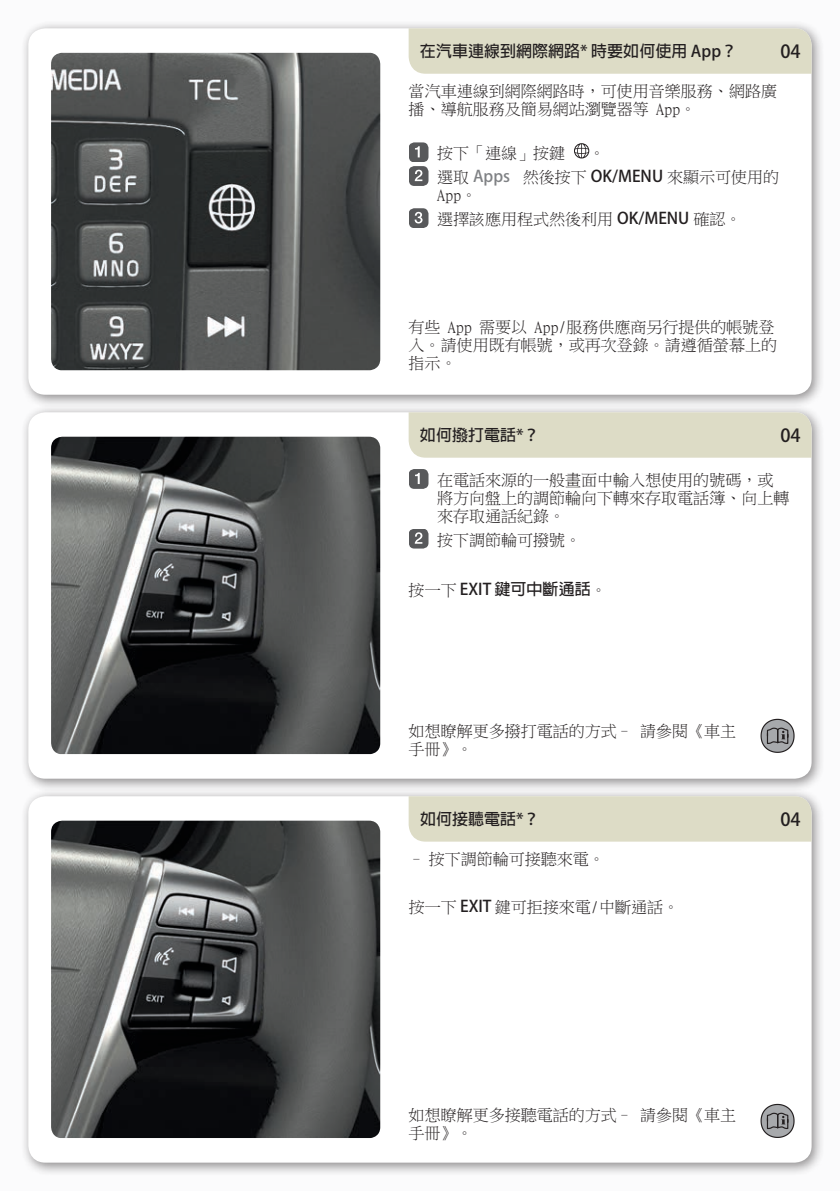
<style>
.page{position:relative;width:840px;height:1191px;background:#fff}
.page>*{position:absolute;margin:0;border:0;box-sizing:border-box;transform-origin:0 0}
.t1{font:700 18px "Adobe Fan Heiti Std";color:#231f20}
.t2{font:16px/18px "Ming Li U";color:#231f20}
.t3{font:700 16px "Adobe Fan Heiti Std";color:#231f20}
.s1{font-family:"Adobe Fan Heiti Std";font-weight:700;color:#808285}
.s2{font-family:"Adobe Fan Heiti Std";font-weight:700}
.s3{font-family:"Ming Li U";font-weight:400}
</style>
<div class="page">
<div style="left:0;top:0;width:839px;height:1191px;background:#fbfbfc"></div>
<div style="left:20px;top:20px;width:804px;height:389px;background:#231f20;opacity:.5"></div>
<div style="left:28px;top:28px;width:783px;height:367px;background:#fff;border-radius:17px"></div>
<div style="left:20px;top:404px;width:804px;height:389px;background:#231f20;opacity:.5"></div>
<div style="left:28px;top:412px;width:783px;height:366px;background:#fff;border-radius:17px"></div>
<div style="left:20px;top:788px;width:804px;height:388px;background:#231f20;opacity:.5"></div>
<div style="left:28px;top:796px;width:783px;height:366px;background:#fff;border-radius:17px"></div>
<div style="left:408px;top:412px;width:403px;height:46px;background:#dddcc6"></div>
<img style="left:51px;top:437px;width:329px;height:317px">
<div style="left:408px;top:28px;width:403px;height:46px;background:#dddcc6"></div>
<img style="left:51px;top:53px;width:329px;height:317px">
<div style="left:408px;top:796px;width:403px;height:45px;background:#dddcc6"></div>
<img style="left:51px;top:820px;width:329px;height:318px">
<svg style="left:409px;top:469px;width:19px;height:20px"></svg>
<svg style="left:409px;top:529px;width:19px;height:19px"></svg>
<svg style="left:574px;top:143px;width:15px;height:15px"></svg>
<svg style="left:409px;top:142px;width:19px;height:44px"></svg>
<svg style="left:409px;top:208px;width:19px;height:20px"></svg>
<svg style="left:760px;top:719px;width:34px;height:34px"></svg>
<svg style="left:760px;top:1103px;width:34px;height:35px"></svg>
<p class="t3" style="left:420px;top:42px;width:318px">在汽車連線到網際網路* 時要如何使用 App？</p>
<p class="t1" style="left:780px;top:41px;width:22px">04</p>
<p class="t2" style="left:408px;top:82px;width:369px">當汽車連線到網際網路時，可使用音樂服務、網路廣播、導航服務及簡易網站瀏覽器等 App。</p>
<p class="t2" style="left:437px;top:145px;width:129px">按下「連線」按鍵</p>
<p class="t2" style="left:437px;top:142px;width:343px;line-height:23.6px;text-indent:152px">。<br>選取 <span class="s1">Apps</span> 然後按下 <span class="s2">OK/MENU</span> 來顯示可使用的</p>
<p class="t2" style="left:437px;top:183px;width:306px;line-height:23.6px">App。<br>選擇該應用程式然後利用 <span class="s2">OK/MENU</span> 確認。</p>
<p class="t2" style="left:408px;top:318px;width:369px">有些 App 需要以 App/服務供應商另行提供的帳號登入。請使用既有帳號，或再次登錄。請遵循螢幕上的指示。</p>
<p class="t3" style="left:420px;top:426px;width:121px">如何撥打電話*？</p>
<p class="t1" style="left:780px;top:425px;width:22px">04</p>
<p class="t2" style="left:437px;top:471px;width:353px">在電話來源的一般畫面中輸入想使用的號碼，或將方向盤上的調節輪向下轉來存取電話簿、向上轉來存取通話紀錄。</p>
<p class="t2" style="left:437px;top:531px;width:145px">按下調節輪可撥號。</p>
<p class="t3" style="left:408px;top:579px;width:199px"><span class="s3">按一下</span> EXIT 鍵可中斷通話<span class="s3">。</span></p>
<p class="t2" style="left:408px;top:722px;width:329px">如想瞭解更多撥打電話的方式– 請參閱《車主手冊》。</p>
<p class="t3" style="left:420px;top:810px;width:121px">如何接聽電話*？</p>
<p class="t2" style="left:408px;top:850px;width:197px">– 按下調節輪可接聽來電。</p>
<p class="t2" style="left:408px;top:898px;width:271px">按一下 <span class="s2">EXIT</span> 鍵可拒接來電/中斷通話。</p>
<p class="t1" style="left:780px;top:808px;width:22px">04</p>
<p class="t2" style="left:408px;top:1106px;width:329px">如想瞭解更多接聽電話的方式– 請參閱《車主手冊》。</p>
</div>
